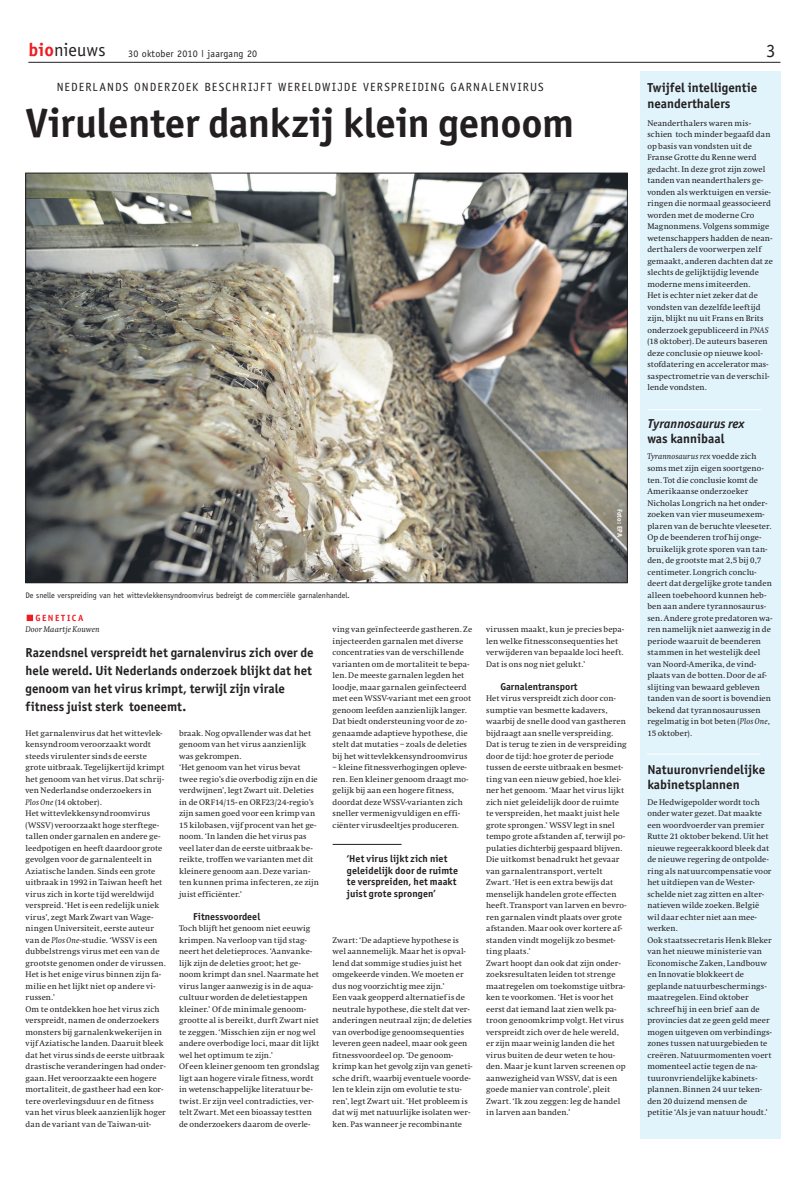
<style>
.page{position:relative;width:806px;height:1180px;background:#fff}
.page>*{position:absolute;margin:0;border:0;box-sizing:border-box;transform-origin:0 0}
.t1{font:700 41px "Officina Sans";letter-spacing:-.01em;color:#231f20}
.t2{font:18.7px "Officina Sans";color:#231f20}
.t3{font:700 13px/18px "Officina Sans";color:#231f20}
.t4{font:italic 700 13px "Officina Sans";color:#231f20}
.t5{font:11.9px "Officina Sans";letter-spacing:.09em;color:#231f20}
.t6{font:700 10px/11.5px "Officina Sans";letter-spacing:.005em;color:#231f20}
.t7{font:10px "Officina Sans";letter-spacing:.02em;color:#231f20}
.t8{font:700 9px "Officina Sans";letter-spacing:.17em;color:#ee1d23}
.t9{font:8.5px/11.5px "Swift";letter-spacing:.01em;color:#231f20}
.t10{font:italic 8.5px "Swift";letter-spacing:.015em;color:#231f20}
.t11{font:8px "Officina Sans";color:#231f20}
.t12{font:700 7px "Officina Sans";color:#fff}
.s1{font-weight:700;font-size:18.4px;color:#ee1d23}
.s2{font-size:18.4px}
.s3{font-style:italic}
</style>
<div class="page">
<hr style="left:28px;top:62px;width:752px;height:1px;background:#231f20">
<div style="left:639px;top:71px;width:141px;height:1067px;background:#e1f4fc"></div>
<hr style="left:647px;top:409px;width:113px;height:1px;background:#fff">
<hr style="left:646px;top:753px;width:114px;height:1px;background:#fff">
<img style="left:28px;top:175px;width:597px;height:406px">
<hr style="left:332px;top:844px;width:69px;height:1px;background:#231f20">
<div style="left:27px;top:614px;width:6px;height:7px;border:1px solid #ee1d23"></div>
<p class="t7" style="left:28px;top:47px;width:230px"><span class="s1">bio</span><span class="s2">nieuws</span> 30 oktober 2010 | jaargang 20</p>
<h2 class="t2" style="left:765px;top:39px;width:11px">3</h2>
<h3 class="t5" style="left:57px;top:80px;width:488px">NEDERLANDS ONDERZOEK BESCHRIJFT WERELDWIJDE VERSPREIDING GARNALENVIRUS</h3>
<h1 class="t1" style="left:26px;top:98px;width:549px">Virulenter dankzij klein genoom</h1>
<p class="t11" style="left:26px;top:590px;width:326px">De snelle verspreiding van het wittevlekkensyndroomvirus bedreigt de commerciële garnalenhandel.</p>
<p class="t12" style="left:623px;top:508px;width:30px;rotate:90deg">Foto: EPA</p>
<p class="t8" style="left:35px;top:612px;width:49px">GENETICA</p>
<p class="t10" style="left:26px;top:624px;width:76px">Door Maartje Kouwen</p>
<h3 class="t3" style="left:26px;top:643px;width:289px">Razendsnel verspreidt het garnalenvirus zich over de hele wereld. Uit Nederlands onderzoek blijkt dat het genoom van het virus krimpt, terwijl zijn virale fitness juist sterk toeneemt.</h3>
<p class="t9" style="left:26px;top:727px;width:142px">Het garnalenvirus dat het wittevlek&shy;kensyndroom veroorzaakt wordt steeds virulenter sinds de eerste grote uitbraak. Tegelijkertijd krimpt het genoom van het virus. Dat schrij&shy;ven Nederlandse onderzoekers in <span class="s3">Plos One</span> (14 oktober).<br>Het wittevlekkensyndroomvirus (WSSV) veroorzaakt hoge sterftege&shy;tallen onder garnalen en andere ge&shy;leedpotigen en heeft daardoor grote gevolgen voor de garnalenteelt in Aziatische landen. Sinds een grote uitbraak in 1992 in Taiwan heeft het virus zich in korte tijd wereldwijd verspreid. ‘Het is een redelijk uniek virus’, zegt Mark Zwart van Wage&shy;ningen Universiteit, eerste auteur van de <span class="s3">Plos One</span>-studie. ‘WSSV is een dubbelstrengs virus met een van de grootste genomen onder de virussen.<br>Het is het enige virus binnen zijn fa&shy;milie en het lijkt niet op andere vi&shy;russen.’<br>Om te ontdekken hoe het virus zich verspreidt, namen de onderzoekers monsters bij garnalenkwekerijen in vijf Aziatische landen. Daaruit bleek dat het virus sinds de eerste uitbraak drastische veranderingen had onder&shy;gaan. Het veroorzaakte een hogere mortaliteit, de gastheer had een kor&shy;tere overlevingsduur en de fitness van het virus bleek aanzienlijk hoger dan de variant van de Taiwan-uit-</p>
<p class="t9" style="left:179px;top:727px;width:141px">braak. Nog opvallender was dat het genoom van het virus aanzienlijk was gekrompen.<br>‘Het genoom van het virus bevat twee regio’s die overbodig zijn en die verdwijnen’, legt Zwart uit. Deleties in de ORF14/15- en ORF23/24-regio’s zijn samen goed voor een krimp van 15 kilobasen, vijf procent van het ge&shy;noom. ‘In landen die het virus pas veel later dan de eerste uitbraak be&shy;reikte, troffen we varianten met dit kleinere genoom aan. Deze varian&shy;ten kunnen prima infecteren, ze zijn juist efficiënter.’</p>
<p class="t6" style="left:193px;top:910px;width:68px">Fitnessvoordeel</p>
<p class="t9" style="left:179px;top:922px;width:142px">Toch blijft het genoom niet eeuwig krimpen. Na verloop van tijd stag&shy;neert het deletieproces. ‘Aanvanke&shy;lijk zijn de deleties groot; het ge&shy;noom krimpt dan snel. Naarmate het virus langer aanwezig is in de aqua&shy;cultuur worden de deletiestappen kleiner.’ Of de minimale genoom&shy;grootte al is bereikt, durft Zwart niet te zeggen. ‘Misschien zijn er nog wel andere overbodige loci, maar dit lijkt wel het optimum te zijn.’<br>Of een kleiner genoom ten grondslag ligt aan hogere virale fitness, wordt in wetenschappelijke literatuur be&shy;twist. Er zijn veel contradicties, ver&shy;telt Zwart. Met een bioassay testten de onderzoekers daarom de overle-</p>
<p class="t9" style="left:332px;top:623px;width:141px">ving van geïnfecteerde gastheren. Ze injecteerden garnalen met diverse concentraties van de verschillende varianten om de mortaliteit te bepa&shy;len. De meeste garnalen legden het loodje, maar garnalen geïnfecteerd met een WSSV-variant met een groot genoom leefden aanzienlijk langer.<br>Dat biedt ondersteuning voor de zo&shy;genaamde adaptieve hypothese, die stelt dat mutaties – zoals de deleties bij het wittevlekkensyndroomvirus</p>
<p class="t9" style="left:332px;top:761px;width:137px">– kleine fitnessverhogingen opleve&shy;ren. Een kleiner genoom draagt mo&shy;gelijk bij aan een hogere fitness, doordat deze WSSV-varianten zich sneller vermenigvuldigen en effi&shy;ciënter virusdeeltjes produceren.</p>
<p class="t6" style="left:346px;top:852px;width:113px">‘Het virus lijkt zich niet geleidelijk door de ruimte te verspreiden, het maakt juist grote sprongen’</p>
<p class="t9" style="left:332px;top:934px;width:141px">Zwart: ‘De adaptieve hypothese is wel aannemelijk. Maar het is opval&shy;lend dat sommige studies juist het omgekeerde vinden. We moeten er dus nog voorzichtig mee zijn.’<br>Een vaak geopperd alternatief is de neutrale hypothese, die stelt dat ver&shy;anderingen neutraal zijn; de deleties van overbodige genoomsequenties leveren geen nadeel, maar ook geen fitnessvoordeel op. ‘De genoom&shy;krimp kan het gevolg zijn van geneti&shy;sche drift, waarbij eventuele voorde&shy;len te klein zijn om evolutie te stu&shy;ren’, legt Zwart uit. ‘Het probleem is dat wij met natuurlijke isolaten wer&shy;ken. Pas wanneer je recombinante</p>
<p class="t9" style="left:486px;top:623px;width:139px">virussen maakt, kun je precies bepa&shy;len welke fitnessconsequenties het verwijderen van bepaalde loci heeft.<br>Dat is ons nog niet gelukt.’</p>
<p class="t6" style="left:500px;top:680px;width:79px">Garnalentransport</p>
<p class="t9" style="left:486px;top:692px;width:142px">Het virus verspreidt zich door con&shy;sumptie van besmette kadavers, waarbij de snelle dood van gastheren bijdraagt aan snelle verspreiding.<br>Dat is terug te zien in de verspreiding door de tijd: hoe groter de periode tussen de eerste uitbraak en besmet&shy;ting van een nieuw gebied, hoe klei&shy;ner het genoom. ‘Maar het virus lijkt zich niet geleidelijk door de ruimte te verspreiden, het maakt juist hele grote sprongen.’ WSSV legt in snel tempo grote afstanden af, terwijl po&shy;pulaties dichterbij gespaard blijven.<br>Die uitkomst benadrukt het gevaar van garnalentransport, vertelt Zwart. ‘Het is een extra bewijs dat menselijk handelen grote effecten heeft. Transport van larven en bevro&shy;ren garnalen vindt plaats over grote afstanden. Maar ook over kortere af&shy;standen vindt mogelijk zo besmet&shy;ting plaats.’<br>Zwart hoopt dan ook dat zijn onder&shy;zoeksresultaten leiden tot strenge maatregelen om toekomstige uitbra&shy;ken te voorkomen. ‘Het is voor het eerst dat iemand laat zien welk pa&shy;troon genoomkrimp volgt. Het virus verspreidt zich over de hele wereld, er zijn maar weinig landen die het virus buiten de deur weten te hou&shy;den. Maar je kunt larven screenen op aanwezigheid van WSSV, dat is een goede manier van controle’, pleit Zwart. ‘Ik zou zeggen: leg de handel in larven aan banden.’</p>
<h3 class="t3" style="left:647px;top:80px;width:111px;line-height:15px">Twijfel intelligentie neanderthalers</h3>
<p class="t9" style="left:647px;top:117px;width:127px">Neanderthalers waren mis&shy;schien toch minder begaafd dan op basis van vondsten uit de<br>Franse Grotte du Renne werd gedacht. In deze grot zijn zowel tanden van neanderthalers ge&shy;vonden als werktuigen en versie&shy;ringen die normaal geassocieerd worden met de moderne Cro<br>Magnonmens. Volgens sommige wetenschappers hadden de nean&shy;derthalers de voorwerpen zelf gemaakt, anderen dachten dat ze slechts de gelijktijdig levende moderne mens imiteerden.<br>Het is echter niet zeker dat de vondsten van dezelfde leeftijd zijn, blijkt nu uit Frans en Brits onderzoek gepubliceerd in <span class="s3">PNAS </span>(18 oktober). De auteurs baseren deze conclusie op nieuwe kool&shy;stofdatering en accelerator mas&shy;saspectrometrie van de verschil&shy;lende vondsten.</p>
<h3 class="t4" style="left:647px;top:416px;width:98px">Tyrannosaurus rex</h3>
<h3 class="t3" style="left:647px;top:430px;width:79px">was kannibaal</h3>
<p class="t9" style="left:647px;top:451px;width:126px"><span class="s3">Tyrannosaurus rex</span> voedde zich soms met zijn eigen soortgeno&shy;ten. Tot die conclusie komt de<br>Amerikaanse onderzoeker<br>Nicholas Longrich na het onder&shy;zoeken van vier museumexem&shy;plaren van de beruchte vleeseter.<br>Op de beenderen trof hij onge&shy;bruikelijk grote sporen van tan&shy;den, de grootste mat 2,5 bij 0,7 centimeter. Longrich conclu&shy;deert dat dergelijke grote tanden alleen toebehoord kunnen heb&shy;ben aan andere tyrannosaurus&shy;sen. Andere grote predatoren wa&shy;ren namelijk niet aanwezig in de periode waaruit de beenderen stammen in het westelijk deel van Noord-Amerika, de vind&shy;plaats van de botten. Door de af&shy;slijting van bewaard gebleven tanden van de soort is bovendien bekend dat tyrannosaurussen regelmatig in bot beten (<span class="s3">Plos One</span>,<br>15 oktober).</p>
<h3 class="t3" style="left:647px;top:761px;width:119px;line-height:15px">Natuuronvriendelijke kabinetsplannen</h3>
<p class="t9" style="left:647px;top:796px;width:126px">De Hedwigepolder wordt toch onder water gezet. Dat maakte een woordvoerder van premier<br>Rutte 21 oktober bekend. Uit het nieuwe regeerakkoord bleek dat de nieuwe regering de ontpolde&shy;ring als natuurcompensatie voor het uitdiepen van de Wester&shy;schelde niet zag zitten en alter&shy;natieven wilde zoeken. België wil daar echter niet aan mee&shy;werken.<br>Ook staatssecretaris Henk Bleker van het nieuwe ministerie van<br>Economische Zaken, Landbouw en Innovatie blokkeert de geplande natuurbeschermings&shy;maatregelen. Eind oktober schreef hij in een brief aan de provincies dat ze geen geld meer mogen uitgeven om verbindings&shy;zones tussen natuurgebieden te creëren. Natuurmomenten voert momenteel actie tegen de na&shy;tuuronvriendelijke kabinets&shy;plannen. Binnen 24 uur teken&shy;den 20 duizend mensen de petitie ‘Als je van natuur houdt.’</p>
</div>
